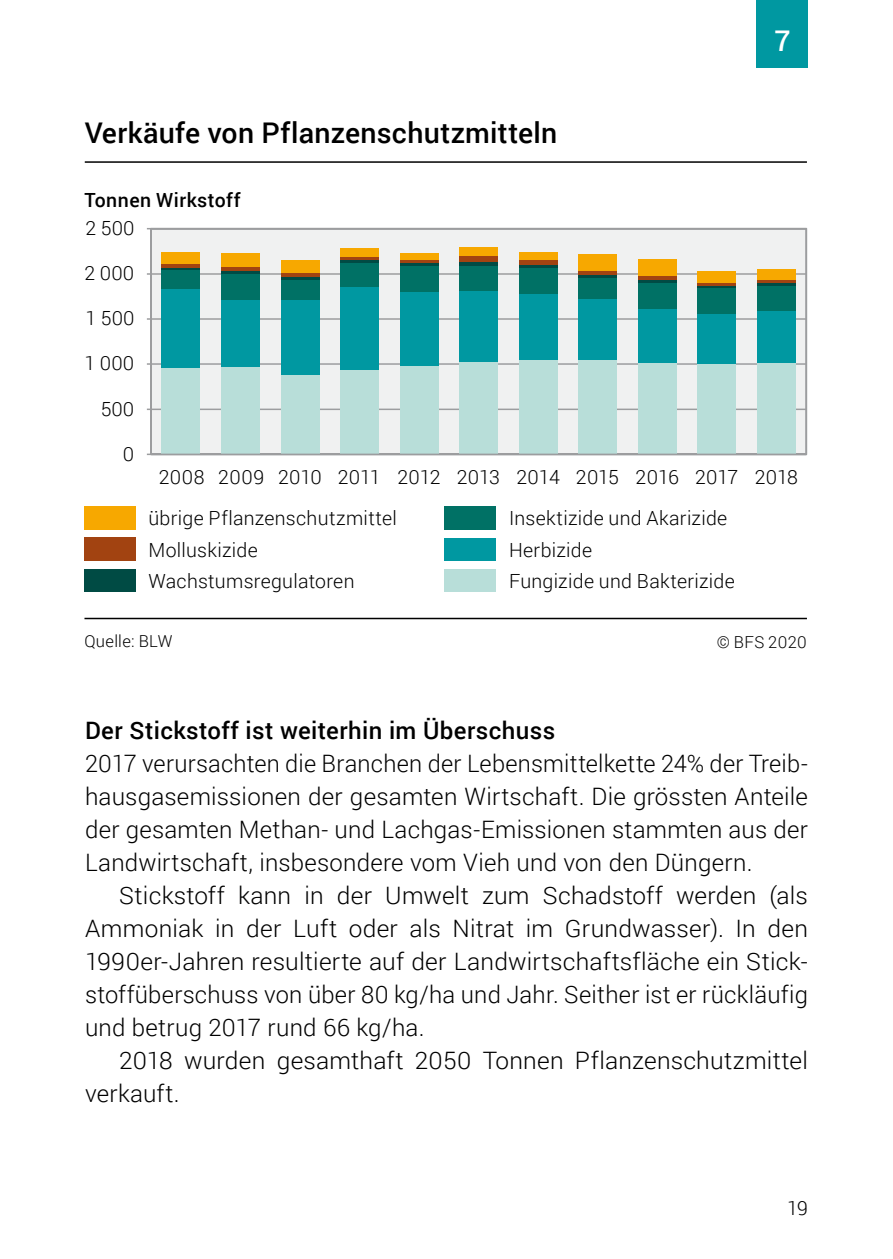
<style>
.page{position:relative;width:893px;height:1259px;background:#fff}
.page>*{position:absolute;margin:0;border:0;box-sizing:border-box;transform-origin:0 0}
.t1{font:500 28.5px "Roboto";letter-spacing:.01em;color:#000}
.t2{font:500 28.5px "Roboto";color:#fff}
.Grundtext_Einzug{font:300 24px/33px "Roboto";letter-spacing:.01em;color:#000;text-align:justify}
.Grundtext_D{font:300 24px/33px "Roboto";letter-spacing:.01em;color:#000;text-align:justify}
.Grundtext_D-2{font:500 24px "Roboto";letter-spacing:.02em;color:#000}
.t3{font:300 19.5px "Roboto";letter-spacing:.015em;color:#000}
.t4{font:300 19.5px "Roboto";letter-spacing:-.005em;color:#000}
.t5{font:500 19.5px "Roboto";letter-spacing:.025em;color:#000}
.t6{font:300 16.5px "Roboto";letter-spacing:.02em;color:#000}
</style>
<div class="page">
<div style="left:757px;top:0;width:51px;height:68px;background:#0098a1"></div>
<div style="left:146px;top:227px;width:662px;height:229px;background:#f0f1f1"></div>
<hr style="left:151px;top:408px;width:655px;height:2px;background:#9c9d9f">
<hr style="left:151px;top:363px;width:655px;height:2px;background:#9c9d9f">
<hr style="left:151px;top:318px;width:655px;height:2px;background:#9c9d9f">
<hr style="left:151px;top:273px;width:655px;height:2px;background:#9c9d9f">
<hr style="left:151px;top:228px;width:655px;height:1px;background:#9c9d9f">
<hr style="left:150px;top:229px;width:2px;height:225px;background:#9c9d9f">
<div style="left:162px;top:368px;width:38px;height:86px;background:#b8ded9"></div>
<div style="left:162px;top:289px;width:38px;height:79px;background:#0098a1"></div>
<div style="left:162px;top:269px;width:38px;height:20px;background:#007165"></div>
<hr style="left:162px;top:268px;width:38px;height:1px;background:#004b44">
<hr style="left:162px;top:264px;width:38px;height:4px;background:#a24311">
<div style="left:162px;top:253px;width:38px;height:11px;background:#f7a800"></div>
<div style="left:221px;top:367px;width:39px;height:87px;background:#b8ded9"></div>
<div style="left:221px;top:299px;width:39px;height:68px;background:#0098a1"></div>
<div style="left:221px;top:274px;width:39px;height:25px;background:#007165"></div>
<svg style="left:221px;top:270px;width:39px;height:4px"></svg>
<hr style="left:221px;top:267px;width:39px;height:3px;background:#a24311">
<div style="left:221px;top:254px;width:39px;height:13px;background:#f7a800"></div>
<div style="left:281px;top:374px;width:38px;height:80px;background:#b8ded9"></div>
<div style="left:281px;top:299px;width:38px;height:75px;background:#0098a1"></div>
<div style="left:281px;top:280px;width:38px;height:19px;background:#007165"></div>
<hr style="left:281px;top:277px;width:38px;height:3px;background:#004b44">
<hr style="left:281px;top:273px;width:38px;height:4px;background:#a24311">
<div style="left:281px;top:260px;width:38px;height:13px;background:#f7a800"></div>
<div style="left:340px;top:369px;width:39px;height:85px;background:#b8ded9"></div>
<div style="left:340px;top:287px;width:39px;height:82px;background:#0098a1"></div>
<div style="left:340px;top:263px;width:39px;height:24px;background:#007165"></div>
<hr style="left:340px;top:260px;width:39px;height:3px;background:#004b44">
<hr style="left:340px;top:257px;width:39px;height:3px;background:#a24311">
<div style="left:340px;top:248px;width:39px;height:9px;background:#f7a800"></div>
<div style="left:400px;top:366px;width:38px;height:88px;background:#b8ded9"></div>
<div style="left:400px;top:291px;width:38px;height:75px;background:#0098a1"></div>
<div style="left:400px;top:266px;width:38px;height:25px;background:#007165"></div>
<hr style="left:400px;top:263px;width:38px;height:3px;background:#004b44">
<hr style="left:400px;top:260px;width:38px;height:3px;background:#a24311">
<div style="left:400px;top:253px;width:38px;height:7px;background:#f7a800"></div>
<div style="left:459px;top:362px;width:39px;height:92px;background:#b8ded9"></div>
<div style="left:459px;top:291px;width:39px;height:71px;background:#0098a1"></div>
<div style="left:459px;top:266px;width:39px;height:25px;background:#007165"></div>
<div style="left:459px;top:261px;width:39px;height:5px;background:#004b44"></div>
<div style="left:459px;top:256px;width:39px;height:5px;background:#a24311"></div>
<div style="left:459px;top:248px;width:39px;height:8px;background:#f7a800"></div>
<div style="left:519px;top:359px;width:39px;height:95px;background:#b8ded9"></div>
<div style="left:519px;top:294px;width:39px;height:65px;background:#0098a1"></div>
<div style="left:519px;top:267px;width:39px;height:27px;background:#007165"></div>
<hr style="left:519px;top:265px;width:39px;height:2px;background:#004b44">
<div style="left:519px;top:260px;width:39px;height:5px;background:#a24311"></div>
<div style="left:519px;top:252px;width:39px;height:8px;background:#f7a800"></div>
<div style="left:578px;top:360px;width:39px;height:94px;background:#b8ded9"></div>
<div style="left:578px;top:299px;width:39px;height:61px;background:#0098a1"></div>
<div style="left:578px;top:278px;width:39px;height:21px;background:#007165"></div>
<hr style="left:578px;top:275px;width:39px;height:3px;background:#004b44">
<div style="left:578px;top:270px;width:39px;height:5px;background:#a24311"></div>
<div style="left:578px;top:254px;width:39px;height:16px;background:#f7a800"></div>
<div style="left:638px;top:363px;width:39px;height:91px;background:#b8ded9"></div>
<div style="left:638px;top:309px;width:39px;height:54px;background:#0098a1"></div>
<div style="left:638px;top:282px;width:39px;height:27px;background:#007165"></div>
<hr style="left:638px;top:280px;width:39px;height:2px;background:#004b44">
<hr style="left:638px;top:276px;width:39px;height:4px;background:#a24311">
<div style="left:638px;top:260px;width:39px;height:16px;background:#f7a800"></div>
<div style="left:697px;top:364px;width:39px;height:90px;background:#b8ded9"></div>
<div style="left:697px;top:313px;width:39px;height:51px;background:#0098a1"></div>
<div style="left:697px;top:288px;width:39px;height:25px;background:#007165"></div>
<hr style="left:697px;top:285px;width:39px;height:3px;background:#004b44">
<hr style="left:697px;top:283px;width:39px;height:2px;background:#a24311">
<div style="left:697px;top:272px;width:39px;height:11px;background:#f7a800"></div>
<div style="left:757px;top:363px;width:39px;height:91px;background:#b8ded9"></div>
<div style="left:757px;top:310px;width:39px;height:53px;background:#0098a1"></div>
<div style="left:757px;top:286px;width:39px;height:24px;background:#007165"></div>
<hr style="left:757px;top:283px;width:39px;height:3px;background:#004b44">
<hr style="left:757px;top:280px;width:39px;height:3px;background:#a24311">
<div style="left:757px;top:269px;width:39px;height:11px;background:#f7a800"></div>
<div style="left:445px;top:569px;width:51px;height:23px;background:#b8ded9"></div>
<div style="left:445px;top:538px;width:51px;height:22px;background:#0098a1"></div>
<div style="left:445px;top:506px;width:51px;height:23px;background:#007165"></div>
<div style="left:84px;top:569px;width:52px;height:23px;background:#004b44"></div>
<div style="left:84px;top:538px;width:52px;height:23px;background:#a24311"></div>
<div style="left:84px;top:506px;width:52px;height:23px;background:#f7a800"></div>
<hr style="left:85px;top:161px;width:722px;height:2px;background:#000">
<hr style="left:84px;top:618px;width:723px;height:1px;background:#000">
<hr style="left:151px;top:453px;width:655px;height:2px;background:#9c9d9f">
<p class="t1" style="left:85px;top:113px;width:474px">Verkäufe von Pflanzenschutzmitteln</p>
<p class="t5" style="left:84px;top:186px;width:158px">Tonnen Wirkstoff</p>
<p class="t3" style="left:85px;top:215px;width:51px">2 500</p>
<p class="t3" style="left:84px;top:260px;width:51px">2 000</p>
<p class="t3" style="left:85px;top:305px;width:51px">1 500</p>
<p class="t3" style="left:84px;top:350px;width:51px">1 000</p>
<p class="t3" style="left:101px;top:395px;width:35px">500</p>
<p class="t3" style="left:123px;top:440px;width:13px">0</p>
<p class="t2" style="left:774px;top:21px;width:18px">7</p>
<p class="t4" style="left:159px;top:463px;width:641px">2008 2009 2010 2011 2012 2013 2014 2015 2016 2017 2018</p>
<p class="t3" style="left:148px;top:505px;width:250px">übrige Pflanzenschutzmittel</p>
<p class="t3" style="left:509px;top:505px;width:220px">Insektizide und Akarizide</p>
<p class="t3" style="left:148px;top:536px;width:111px">Molluskizide</p>
<p class="t3" style="left:509px;top:536px;width:85px">Herbizide</p>
<p class="t3" style="left:148px;top:568px;width:208px">Wachstumsregulatoren</p>
<p class="t3" style="left:509px;top:568px;width:227px">Fungizide und Bakterizide</p>
<p class="t6" style="left:84px;top:630px;width:90px">Quelle: BLW</p>
<p class="t6" style="left:717px;top:630px;width:92px">© BFS 2020</p>
<p class="Grundtext_D-2" style="left:85px;top:713px;width:472px">Der Stickstoff ist weiterhin im Überschuss</p>
<p class="Grundtext_D" style="left:85px;top:746px;width:724px">2017 verursachten die Branchen der Lebensmittelkette 24% der Treib&shy;hausgasemissionen der gesamten Wirtschaft. Die grössten Anteile der gesamten Methan- und Lachgas-Emissionen stammten aus der Landwirtschaft, insbesondere vom Vieh und von den Düngern.</p>
<p class="Grundtext_Einzug" style="left:85px;top:878px;width:724px;text-indent:34px">Stickstoff kann in der Umwelt zum Schadstoff werden (als Ammoniak in der Luft oder als Nitrat im Grundwasser). In den 1990er-Jahren resultierte auf der Landwirtschaftsfläche ein Stick&shy;stoffüberschuss von über 80 kg/ha und Jahr. Seither ist er rückläufig und betrug 2017 rund 66 kg/ha.</p>
<p class="Grundtext_Einzug" style="left:85px;top:1043px;width:724px;text-indent:34px">2018 wurden gesamthaft 2050 Tonnen Pflanzenschutzmittel verkauft.</p>
<p class="t3" style="left:787px;top:1194px;width:22px">19</p>
</div>
